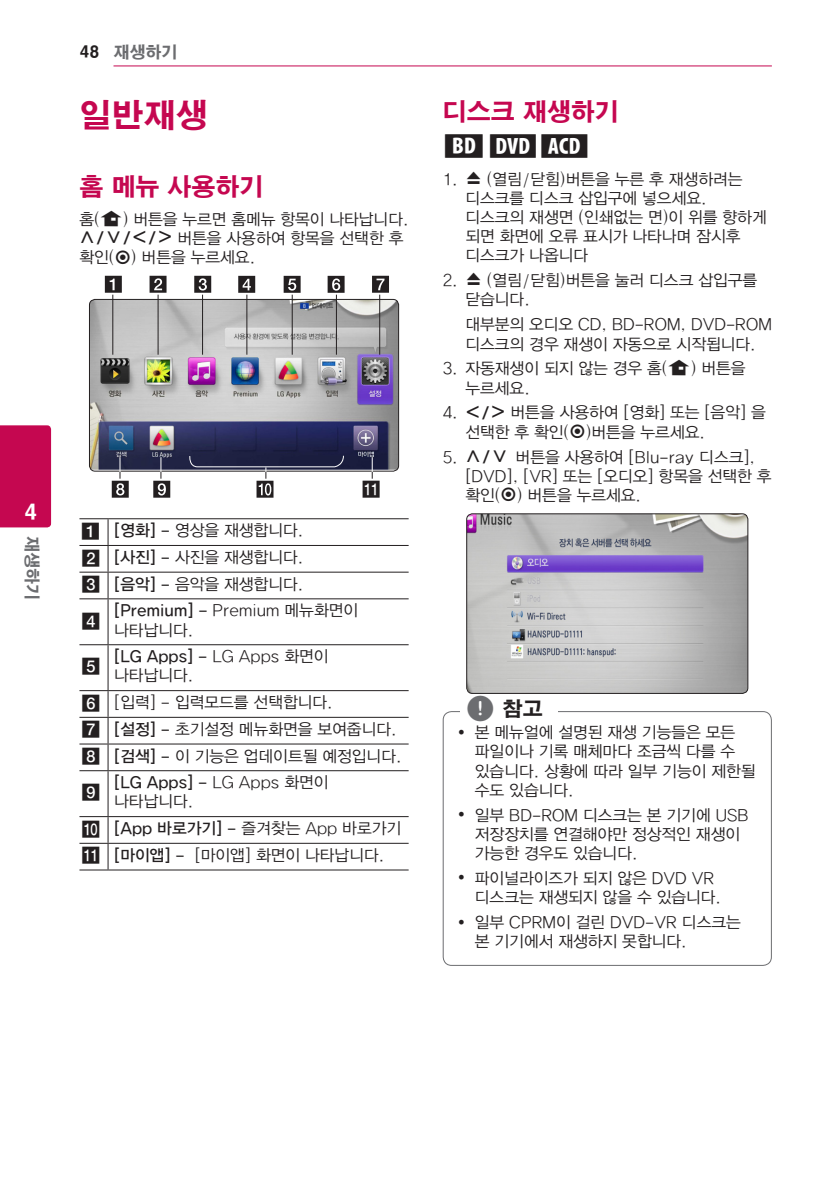
<style>
.page{position:relative;width:840px;height:1191px;background:#fff}
.page>*{position:absolute;margin:0;border:0;box-sizing:border-box;transform-origin:0 0}
.Title_1{font:32px "HY Go Thic Extra";color:#c50750}
.Title_2{font:24px "HY Go Thic Extra";color:#c50750}
.Content_text_Light{font:24px "UPSYS Common";color:#231f20}
.t1{font:21px "HY Go Thic Extra";color:#fff}
.t2{font:20px "HY Go Thic Extra";color:#231f20}
.Content_text_Num{font:16px/19.2px "Yoon Gothic L";color:#231f20}
.Content_text_SemiBol{font:16px/19.2px "Yoon Gothic L";color:#231f20}
.Content_text_Light-2{font:16px/19.2px "Yoon Gothic L";color:#231f20}
.Contents_Text_Sub_Nu{font:16px/19.2px "Yoon Gothic L";color:#231f20}
.Content_text_Light-3{font:16px "UPSYS Boxed Number";color:#231f20}
.Chapter_Title_Top_L{font:16px "HY Go Thic Extra";color:#6c6d70}
.Chapter_Title_Side{font:16px "HY Go Thic Extra";color:#6c6d70}
.Page_No_left{font:16px "HY Go Thic Extra";color:#231f20}
.s1{font-family:"UPSYS Common"}
.s2{font-family:"Yoon Gothic M"}
.s3{font-family:"UPSYS Common";font-size:30px;color:#6c6d70}
</style>
<div class="page">
<hr style="left:113px;top:65px;width:658px;height:1px;background:#c50750">
<div style="left:0;top:425px;width:51px;height:102px;background:#c50750"></div>
<img style="left:89px;top:299px;width:309px;height:171px">
<div style="left:89px;top:299px;width:310px;height:172px;border:1px solid #231f20;border-radius:6px"></div>
<hr style="left:112px;top:295px;width:1px;height:60px;background:#231f20">
<hr style="left:157px;top:295px;width:1px;height:60px;background:#231f20">
<hr style="left:202px;top:295px;width:1px;height:60px;background:#231f20">
<hr style="left:246px;top:295px;width:1px;height:60px;background:#231f20">
<hr style="left:291px;top:295px;width:1px;height:60px;background:#231f20">
<hr style="left:379px;top:295px;width:1px;height:60px;background:#231f20">
<hr style="left:336px;top:295px;width:1px;height:60px;background:#231f20">
<svg style="left:105px;top:276px;width:17px;height:17px"></svg>
<svg style="left:149px;top:276px;width:17px;height:17px"></svg>
<svg style="left:194px;top:276px;width:17px;height:17px"></svg>
<svg style="left:238px;top:276px;width:17px;height:17px"></svg>
<svg style="left:283px;top:276px;width:17px;height:17px"></svg>
<svg style="left:327px;top:276px;width:17px;height:17px"></svg>
<svg style="left:372px;top:276px;width:17px;height:17px"></svg>
<svg style="left:112px;top:457px;width:17px;height:41px"></svg>
<svg style="left:153px;top:457px;width:17px;height:41px"></svg>
<svg style="left:371px;top:457px;width:1px;height:22px"></svg>
<svg style="left:189px;top:455px;width:155px;height:43px"></svg>
<hr style="left:108px;top:518px;width:300px;height:1px;background:#231f20">
<hr style="left:107px;top:599px;width:1px;height:45px;background:#231f20">
<hr style="left:107px;top:645px;width:1px;height:45px;background:#231f20">
<hr style="left:107px;top:771px;width:1px;height:45px;background:#231f20">
<hr style="left:108px;top:869px;width:300px;height:1px;background:#231f20">
<hr style="left:108px;top:545px;width:300px;height:1px;background:#231f20">
<hr style="left:108px;top:571px;width:300px;height:1px;background:#231f20">
<svg style="left:79px;top:518px;width:29px;height:81px"></svg>
<hr style="left:108px;top:598px;width:300px;height:1px;background:#231f20">
<svg style="left:79px;top:644px;width:29px;height:1px"></svg>
<hr style="left:108px;top:644px;width:300px;height:1px;background:#231f20">
<hr style="left:108px;top:690px;width:300px;height:1px;background:#231f20">
<hr style="left:108px;top:717px;width:300px;height:1px;background:#231f20">
<hr style="left:108px;top:743px;width:300px;height:1px;background:#231f20">
<svg style="left:79px;top:690px;width:29px;height:81px"></svg>
<hr style="left:108px;top:770px;width:300px;height:1px;background:#231f20">
<hr style="left:108px;top:816px;width:300px;height:1px;background:#231f20">
<svg style="left:79px;top:816px;width:29px;height:54px"></svg>
<hr style="left:108px;top:842px;width:300px;height:1px;background:#231f20">
<img style="left:468px;top:514px;width:279px;height:179px">
<div style="left:466px;top:513px;width:282px;height:181px;border:1px solid #231f20;border-radius:6px"></div>
<div style="left:442px;top:711px;width:329px;height:255px;border:1px solid #6c6d70;border-radius:9px"></div>
<div style="left:460px;top:705px;width:97px;height:20px;background:#fff"></div>
<p class="t1" style="left:24px;top:502px;width:15px">4</p>
<p class="Chapter_Title_Side" style="left:40px;top:536px;width:65px;rotate:90deg">재생하기</p>
<p class="Page_No_left" style="left:79px;top:44px;width:21px">48</p>
<p class="Chapter_Title_Top_L" style="left:113px;top:44px;width:65px">재생하기</p>
<p class="Title_1" style="left:79px;top:99px;width:129px">일반재생</p>
<p class="Title_2" style="left:79px;top:175px;width:185px">홈 메뉴 사용하기</p>
<p class="Content_text_Light-2" style="left:79px;top:208px;width:330px">홈(<span class="s1">N</span>) 버튼을 누르면 홈메뉴 항목이 나타납니다.<br><span class="s1">W/S/A/D</span> 버튼을 사용하여 항목을 선택한 후 확인(<span class="s1">B</span>) 버튼을 누르세요.</p>
<p class="Content_text_Light-3" style="left:361px;top:481px;width:21px">K</p>
<p class="Content_text_Light-3" style="left:81px;top:522px;width:21px">A</p>
<p class="Content_text_SemiBol" style="left:114px;top:519px;width:190px"><span class="s2">[영화] -</span> 영상을 재생합니다.</p>
<p class="Content_text_Light-3" style="left:81px;top:549px;width:21px">B</p>
<p class="Content_text_SemiBol" style="left:114px;top:546px;width:190px"><span class="s2">[사진] -</span> 사진을 재생합니다.</p>
<p class="Content_text_Light-3" style="left:81px;top:576px;width:21px">C</p>
<p class="Content_text_SemiBol" style="left:114px;top:572px;width:190px"><span class="s2">[음악] -</span> 음악을 재생합니다.</p>
<p class="Content_text_Light-3" style="left:81px;top:612px;width:21px">D</p>
<p class="Content_text_SemiBol" style="left:114px;top:599px;width:245px"><span class="s2">[Premium] -</span> Premium 메뉴화면이 나타납니다.</p>
<p class="Content_text_Light-3" style="left:81px;top:658px;width:21px">E</p>
<p class="Content_text_SemiBol" style="left:114px;top:645px;width:216px"><span class="s2">[LG Apps] -</span> LG Apps 화면이 나타납니다.</p>
<p class="Content_text_Light-3" style="left:81px;top:694px;width:21px">F</p>
<p class="Content_text_SemiBol" style="left:114px;top:691px;width:220px">[입력] - 입력모드를 선택합니다.</p>
<p class="Content_text_Light-3" style="left:81px;top:721px;width:21px">G</p>
<p class="Content_text_SemiBol" style="left:114px;top:717px;width:284px"><span class="s2">[설정] -</span> 초기설정 메뉴화면을 보여줍니다.</p>
<p class="Content_text_Light-3" style="left:81px;top:748px;width:21px">H</p>
<p class="Content_text_SemiBol" style="left:114px;top:744px;width:289px"><span class="s2">[검색] -</span> 이 기능은 업데이트될 예정입니다.</p>
<p class="Content_text_Light-3" style="left:81px;top:784px;width:21px">I</p>
<p class="Content_text_SemiBol" style="left:114px;top:771px;width:216px"><span class="s2">[LG Apps] -</span> LG Apps 화면이 나타납니다.</p>
<p class="Content_text_Light-3" style="left:81px;top:820px;width:21px">J</p>
<p class="Content_text_SemiBol" style="left:114px;top:817px;width:288px"><span class="s2">[App 바로가기] -</span> 즐겨찾는 App 바로가기</p>
<p class="Content_text_Light-3" style="left:81px;top:847px;width:21px">K</p>
<p class="Content_text_SemiBol" style="left:114px;top:843px;width:271px"><span class="s2">[마이앱] -</span> [마이앱] 화면이 나타납니다.</p>
<p class="Title_2" style="left:442px;top:100px;width:177px">디스크 재생하기</p>
<p class="Content_text_Light" style="left:442px;top:132px;width:149px">ERT</p>
<p class="Content_text_Num" style="left:465px;top:167px;width:303px;text-indent:-23px">1. <span class="s1">B</span> (열림/닫힘)버튼을 누른 후 재생하려는 디스크를 디스크 삽입구에 넣으세요. 디스크의 재생면 (인쇄없는 면)이 위를 향하게 되면 화면에 오류 표시가 나타나며 잠시후 디스크가 나옵니다</p>
<p class="Content_text_Num" style="left:465px;top:269px;width:293px;text-indent:-23px">2. <span class="s1">B</span> (열림/닫힘)버튼을 눌러 디스크 삽입구를 닫습니다.</p>
<p class="Contents_Text_Sub_Nu" style="left:465px;top:313px;width:308px">대부분의 오디오 CD, BD-ROM, DVD-ROM 디스크의 경우 재생이 자동으로 시작됩니다.</p>
<p class="Content_text_Num" style="left:465px;top:357px;width:281px;text-indent:-23px">3. 자동재생이 되지 않는 경우 홈(<span class="s1">N</span>) 버튼을 누르세요.</p>
<p class="Content_text_Num" style="left:465px;top:401px;width:302px;text-indent:-23px">4. <span class="s1">A/D</span> 버튼을 사용하여 [영화] 또는 [음악] 을 선택한 후 확인(<span class="s1">B</span>)버튼을 누르세요.</p>
<p class="Content_text_Num" style="left:465px;top:445px;width:307px;text-indent:-23px">5. <span class="s1">W/S</span> 버튼을 사용하여 [Blu-ray 디스크], [DVD], [VR] 또는 [오디오] 항목을 선택한 후 확인(<span class="s1">B</span>) 버튼을 누르세요.</p>
<p class="t2" style="left:466px;top:698px;width:78px"><span class="s3">,</span> 참고</p>
<p class="Content_text_Num" style="left:474px;top:721px;width:282px">본 메뉴얼에 설명된 재생 기능들은 모든 파일이나 기록 매체마다 조금씩 다를 수 있습니다. 상황에 따라 일부 기능이 제한될 수도 있습니다.</p>
<p class="Content_text_Num" style="left:474px;top:803px;width:275px">일부 BD-ROM 디스크는 본 기기에 USB 저장장치를 연결해야만 정상적인 재생이 가능한 경우도 있습니다.</p>
<p class="Content_text_Num" style="left:474px;top:866px;width:248px">파이널라이즈가 되지 않은 DVD VR 디스크는 재생되지 않을 수 있습니다.</p>
<p class="Content_text_Num" style="left:474px;top:910px;width:267px">일부 CPRM이 걸린 DVD-VR 디스크는 본 기기에서 재생하지 못합니다.</p>
</div>
